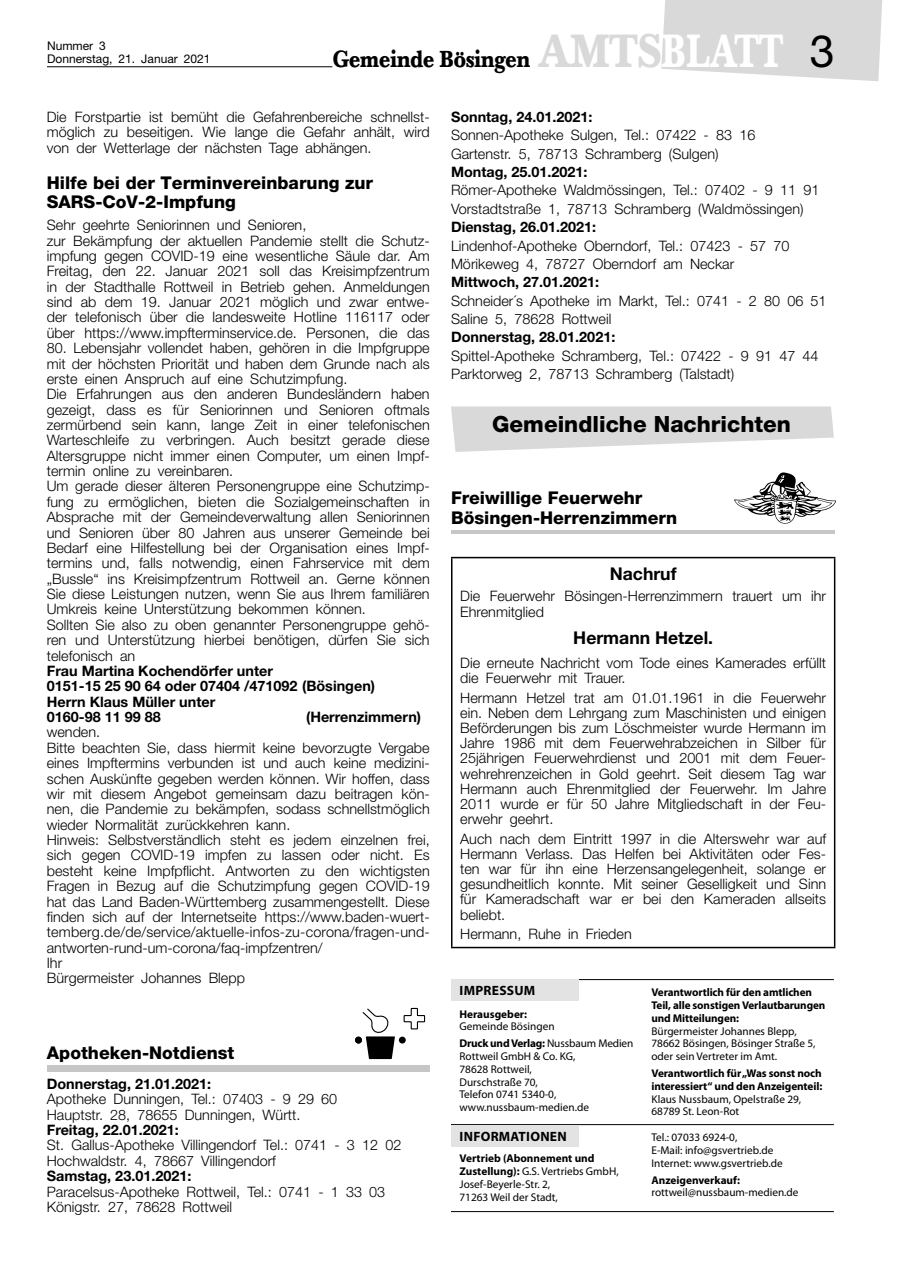
<style>
.page{position:relative;width:902px;height:1280px;background:#fff}
.page>*{position:absolute;margin:0;border:0;box-sizing:border-box;transform-origin:0 0}
.t1{font:700 22.8px "Baskerville BQ";color:#000;scale:.83 1}
.t2{font:800 22.35px "Helvetica Neue";color:#000}
.t3{font:800 17.55px/19.4px "Helvetica Neue";color:#000}
.t4{font:700 17.55px "Helvetica Neue";color:#000}
.t5{font:300 14.4px/15.3px "Helvetica Neue";color:#000}
.t6{font:700 14.4px/15.3px "Helvetica Neue";color:#000}
.t7{font:700 13.5px "Myriad Pro";letter-spacing:.02em;color:#000}
.t8{font:12px/12.9px "Helvetica Neue";color:#000}
.t9{font:11.25px/12.8px "Myriad Pro";color:#000}
.t10{font:700 11.25px/12.8px "Myriad Pro";letter-spacing:-.01em;color:#000}
.s1{font-size:45.9px;color:#d9d9d9}
.s2{font-size:45.9px;color:#fff}
.s3{font-family:"Helvetica Neue";font-weight:400;font-size:44.7px}
.s4{font-weight:700}
</style>
<div class="page">
<svg style="left:661px;top:0;width:221px;height:81px;background:#dcdcdc"></svg>
<hr style="left:47px;top:66px;width:285px;height:1px;background:#000">
<div style="left:355px;top:1037px;width:7px;height:6px;background:#000;border-radius:50%"></div>
<div style="left:399px;top:1037px;width:7px;height:6px;background:#000;border-radius:50%"></div>
<svg style="left:403px;top:1008px;width:22px;height:22px"></svg>
<svg style="left:361px;top:1008px;width:34px;height:51px"></svg>
<div style="left:47px;top:1065px;width:383px;height:7px;background:#c6c6c6"></div>
<svg style="left:451px;top:406px;width:382px;height:46px"></svg>
<svg style="left:734px;top:472px;width:101px;height:52px"></svg>
<hr style="left:451px;top:530px;width:383px;height:3px;background:#c6c6c6">
<hr style="left:451px;top:557px;width:384px;height:1px;background:#000">
<hr style="left:451px;top:558px;width:1px;height:389px;background:#000">
<hr style="left:833px;top:558px;width:2px;height:389px;background:#000">
<hr style="left:451px;top:947px;width:384px;height:1px;background:#000">
<hr style="left:451px;top:979px;width:382px;height:1px;background:#000">
<div style="left:451px;top:980px;width:127px;height:21px;background:#e3e3e3"></div>
<hr style="left:451px;top:1124px;width:382px;height:1px;background:#000">
<div style="left:451px;top:1125px;width:127px;height:21px;background:#e3e3e3"></div>
<hr style="left:451px;top:1211px;width:382px;height:1px;background:#000">
<p class="t8" style="left:47px;top:39px;width:165px">Nummer 3<br>Donnerstag, 21. Januar 2021</p>
<h1 class="t1" style="left:333px;top:44px;width:605px">Gemeinde Bösingen <span class="s1">AMTS</span><span class="s2">BLATT</span> <span class="s3">3</span></h1>
<p class="t5" style="left:47px;top:109px;width:384px;text-align:justify">Die Forstpartie ist bemüht die Gefahrenbereiche schnellst&shy;möglich zu beseitigen. Wie lange die Gefahr anhält, wird von der Wetterlage der nächsten Tage abhängen.</p>
<p class="t3" style="left:47px;top:173px;width:328px">Hilfe bei der Terminvereinbarung zur<br>SARS-CoV-2-Impfung</p>
<p class="t5" style="left:47px;top:217px;width:384px">Sehr geehrte Seniorinnen und Senioren,<br>zur Bekämpfung der aktuellen Pandemie stellt die Schutz&shy;impfung gegen COVID-19 eine wesentliche Säule dar. Am Freitag, den 22. Januar 2021 soll das Kreisimpfzentrum in der Stadthalle Rottweil in Betrieb gehen. Anmeldungen sind ab dem 19. Januar 2021 möglich und zwar entwe&shy;der telefonisch über die landesweite Hotline 116117 oder über https://www.impfterminservice.de. Personen, die das</p>
<p class="t5" style="left:47px;top:340px;width:384px">80. Lebensjahr vollendet haben, gehören in die Impfgruppe mit der höchsten Priorität und haben dem Grunde nach als erste einen Anspruch auf eine Schutzimpfung.<br>Die Erfahrungen aus den anderen Bundesländern haben gezeigt, dass es für Seniorinnen und Senioren oftmals zermürbend sein kann, lange Zeit in einer telefonischen Warteschleife zu verbringen. Auch besitzt gerade diese Altersgruppe nicht immer einen Computer, um einen Impf&shy;termin online zu vereinbaren.<br>Um gerade dieser älteren Personengruppe eine Schutzimp&shy;fung zu ermöglichen, bieten die Sozialgemeinschaften in Absprache mit der Gemeindeverwaltung allen Seniorinnen und Senioren über 80 Jahren aus unserer Gemeinde bei Bedarf eine Hilfestellung bei der Organisation eines Impf&shy;termins und, falls notwendig, einen Fahrservice mit dem „Bussle“ ins Kreisimpfzentrum Rottweil an. Gerne können Sie diese Leistungen nutzen, wenn Sie aus Ihrem familiären Umkreis keine Unterstützung bekommen können.<br>Sollten Sie also zu oben genannter Personengruppe gehö&shy;ren und Unterstützung hierbei benötigen, dürfen Sie sich telefonisch an</p>
<p class="t6" style="left:47px;top:663px;width:330px">Frau Martina Kochendörfer unter<br>0151-15 25 90 64 oder 07404 /471092 (Bösingen)<br>Herrn Klaus Müller unter<br>0160-98 11 99 88</p>
<p class="t6" style="left:306px;top:709px;width:117px">(Herrenzimmern)</p>
<p class="t5" style="left:47px;top:724px;width:384px">wenden.<br>Bitte beachten Sie, dass hiermit keine bevorzugte Vergabe eines Impftermins verbunden ist und auch keine medizini&shy;schen Auskünfte gegeben werden können. Wir hoffen, dass wir mit diesem Angebot gemeinsam dazu beitragen kön&shy;nen, die Pandemie zu bekämpfen, sodass schnellstmöglich wieder Normalität zurückkehren kann.<br>Hinweis: Selbstverständlich steht es jedem einzelnen frei, sich gegen COVID-19 impfen zu lassen oder nicht. Es besteht keine Impfpflicht. Antworten zu den wichtigsten Fragen in Bezug auf die Schutzimpfung gegen COVID-19 hat das Land Baden-Württemberg zusammengestellt. Diese finden sich auf der Internetseite https://www.baden-wuert&shy;temberg.de/de/service/aktuelle-infos-zu-corona/fragen-und&shy;antworten-rund-um-corona/faq-impfzentren/<br>Ihr<br>Bürgermeister Johannes Blepp</p>
<p class="t3" style="left:47px;top:1043px;width:189px">Apotheken-Notdienst</p>
<p class="t6" style="left:47px;top:1076px;width:166px">Donnerstag, 21.01.2021:</p>
<p class="t5" style="left:47px;top:1091px;width:292px">Apotheke Dunningen, Tel.: 07403 - 9 29 60<br>Hauptstr. 28, 78655 Dunningen, Württ.</p>
<p class="t6" style="left:47px;top:1122px;width:133px">Freitag, 22.01.2021:</p>
<p class="t5" style="left:47px;top:1137px;width:356px">St. Gallus-Apotheke Villingendorf Tel.: 0741 - 3 12 02<br>Hochwaldstr. 4, 78667 Villingendorf</p>
<p class="t6" style="left:47px;top:1168px;width:146px">Samstag, 23.01.2021:</p>
<p class="t5" style="left:47px;top:1183px;width:340px">Paracelsus-Apotheke Rottweil, Tel.: 0741 - 1 33 03<br>Königstr. 27, 78628 Rottweil</p>
<p class="t6" style="left:451px;top:109px;width:143px">Sonntag, 24.01.2021:</p>
<p class="t5" style="left:451px;top:126px;width:306px;line-height:18.5px">Sonnen-Apotheke Sulgen, Tel.: 07422 - 83 16<br>Gartenstr. 5, 78713 Schramberg (Sulgen)</p>
<p class="t6" style="left:451px;top:164px;width:138px">Montag, 25.01.2021:</p>
<p class="t5" style="left:451px;top:181px;width:370px;line-height:18.5px">Römer-Apotheke Waldmössingen, Tel.: 07402 - 9 11 91<br>Vorstadtstraße 1, 78713 Schramberg (Waldmössingen)</p>
<p class="t6" style="left:451px;top:219px;width:147px">Dienstag, 26.01.2021:</p>
<p class="t5" style="left:451px;top:236px;width:340px;line-height:18.5px">Lindenhof-Apotheke Oberndorf, Tel.: 07423 - 57 70<br>Mörikeweg 4, 78727 Oberndorf am Neckar</p>
<p class="t6" style="left:451px;top:274px;width:150px">Mittwoch, 27.01.2021:</p>
<p class="t5" style="left:451px;top:291px;width:377px;line-height:18.5px">Schneider´s Apotheke im Markt, Tel.: 0741 - 2 80 06 51<br>Saline 5, 78628 Rottweil</p>
<p class="t6" style="left:451px;top:329px;width:166px">Donnerstag, 28.01.2021:</p>
<p class="t5" style="left:451px;top:346px;width:369px;line-height:18.5px">Spittel-Apotheke Schramberg, Tel.: 07422 - 9 91 47 44<br>Parktorweg 2, 78713 Schramberg (Talstadt)</p>
<h2 class="t2" style="left:492px;top:411px;width:300px">Gemeindliche Nachrichten</h2>
<p class="t3" style="left:451px;top:488px;width:228px">Freiwillige Feuerwehr<br>Bösingen-Herrenzimmern</p>
<p class="t4" style="left:609px;top:563px;width:68px">Nachruf</p>
<p class="t5" style="left:460px;top:588px;width:367px">Die Feuerwehr Bösingen-Herrenzimmern trauert um ihr<br>Ehrenmitglied</p>
<p class="t4" style="left:573px;top:627px;width:141px">Hermann Hetzel.</p>
<p class="t5" style="left:460px;top:655px;width:367px">Die erneute Nachricht vom Tode eines Kamerades erfüllt die Feuerwehr mit Trauer.</p>
<p class="t5" style="left:460px;top:690px;width:367px;text-align:justify">Hermann Hetzel trat am 01.01.1961 in die Feuerwehr ein. Neben dem Lehrgang zum Maschinisten und einigen Beförderungen bis zum Löschmeister wurde Hermann im Jahre 1986 mit dem Feuerwehrabzeichen in Silber für 25jährigen Feuerwehrdienst und 2001 mit dem Feuer&shy;wehrehrenzeichen in Gold geehrt. Seit diesem Tag war Hermann auch Ehrenmitglied der Feuerwehr. Im Jahre 2011 wurde er für 50 Jahre Mitgliedschaft in der Feu&shy;erwehr geehrt.</p>
<p class="t5" style="left:460px;top:831px;width:367px;text-align:justify">Auch nach dem Eintritt 1997 in die Alterswehr war auf Hermann Verlass. Das Helfen bei Aktivitäten oder Fes&shy;ten war für ihn eine Herzensangelegenheit, solange er gesundheitlich konnte. Mit seiner Geselligkeit und Sinn für Kameradschaft war er bei den Kameraden allseits beliebt.</p>
<p class="t5" style="left:460px;top:926px;width:173px">Hermann, Ruhe in Frieden</p>
<p class="t7" style="left:459px;top:982px;width:77px">Impressum</p>
<p class="t10" style="left:459px;top:1007px;width:69px">Herausgeber:</p>
<p class="t9" style="left:459px;top:1018px;width:175px;line-height:17px">Gemeinde Bösingen<br><span class="s4">Druck und Verlag:</span> Nussbaum Medien</p>
<p class="t9" style="left:459px;top:1050px;width:131px">Rottweil GmbH &amp; Co. KG,<br>78628 Rottweil,<br>Durschstraße 70,<br>Telefon 0741 5340-0, www.nussbaum-medien.de</p>
<p class="t7" style="left:459px;top:1127px;width:109px">InformATIonen</p>
<p class="t9" style="left:459px;top:1152px;width:161px"><span class="s4">Vertrieb (Abonnement und<br>Zustellung):</span> G.S. Vertriebs GmbH,<br>Josef-Beyerle-Str. 2,<br>71263 Weil der Stadt,</p>
<p class="t10" style="left:651px;top:986px;width:175px">Verantwortlich für den amtlichen<br>Teil, alle sonstigen Verlautbarungen und mitteilungen:</p>
<p class="t9" style="left:651px;top:1024px;width:165px">Bürgermeister Johannes Blepp,<br>78662 Bösingen, Bösinger Straße 5, oder sein Vertreter im Amt.</p>
<p class="t10" style="left:651px;top:1066px;width:172px">Verantwortlich für „Was sonst noch interessiert“ und den Anzeigenteil:</p>
<p class="t9" style="left:651px;top:1092px;width:151px">Klaus Nussbaum, Opelstraße 29,<br>68789 St. Leon-Rot</p>
<p class="t9" style="left:651px;top:1131px;width:133px">Tel.: 07033 6924-0,<br>E-Mail: info@gsvertrieb.de<br>Internet: www.gsvertrieb.de</p>
<p class="t10" style="left:651px;top:1173px;width:90px">Anzeigenverkauf:</p>
<p class="t9" style="left:651px;top:1186px;width:149px">rottweil@nussbaum-medien.de</p>
</div>
